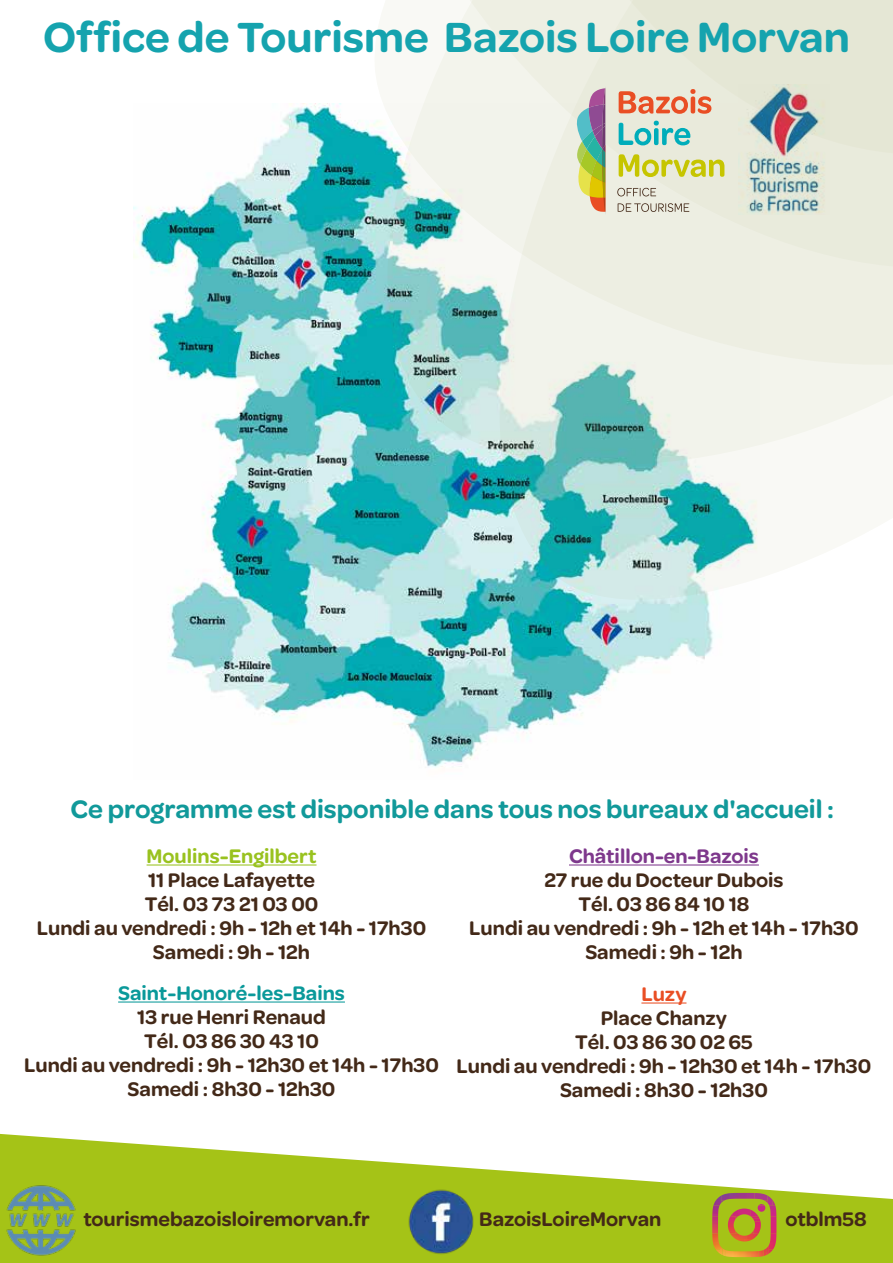
<style>
.page{position:relative;width:893px;height:1263px;background:#fff}
.page>*{position:absolute;margin:0;border:0;box-sizing:border-box;transform-origin:0 0}
.t1{font:600 45px "Omnes";color:#15a3ae}
.t2{font:600 27px "Omnes";color:#11999a}
.t3{font:600 21px/24px "Omnes";color:#432918;text-align:center}
.t4{font:600 21px "Omnes";color:#0a999a}
.t5{font:600 21px "Omnes";color:#7e388c}
.t6{font:600 21px "Omnes";color:#99c21f}
.t7{font:600 21px "Omnes";color:#e94e24}
</style>
<div class="page">
<svg style="left:0;top:1134px;width:893px;height:129px;fill:#a5c317"></svg>
<img style="left:134px;top:103px;width:580px;height:664px">
<img style="left:375px;top:366px;width:123px;height:101px">
<svg style="left:498px;top:366px;width:395px;height:235px"></svg>
<svg style="left:369px;top:103px;width:524px;height:263px;background:#cfe4dc"></svg>
<svg style="left:371px;top:0;width:522px;height:270px"></svg>
<svg style="left:491px;top:0;width:402px;height:156px;background:#e3e5d7"></svg>
<svg style="left:577px;top:86px;width:29px;height:129px;background:#abae87"></svg>
<svg style="left:619px;top:89px;width:92px;height:25px;background:#e9a68c"></svg>
<svg style="left:619px;top:121px;width:71px;height:24px;background:#8dd2ce"></svg>
<svg style="left:619px;top:154px;width:105px;height:23px;background:#dada7e"></svg>
<svg style="left:617px;top:188px;width:39px;height:8px"></svg>
<svg style="left:618px;top:203px;width:71px;height:9px"></svg>
<hr style="left:147px;top:864px;width:170px;height:1px;background:#99c21f">
<hr style="left:118px;top:1001px;width:227px;height:1px;background:#0a999a">
<hr style="left:569px;top:864px;width:190px;height:1px;background:#7e388c">
<hr style="left:641px;top:1002px;width:45px;height:1px;background:#e94e24">
<img style="left:399px;top:1179px;width:84px;height:84px">
<img style="left:0;top:1179px;width:81px;height:81px">
<svg style="left:712px;top:1193px;width:64px;height:64px;background:#b68f37"></svg>
<h1 class="t1" style="left:43px;top:5px;width:808px">Office de Tourisme Bazois Loire Morvan</h1>
<p class="t2" style="left:71px;top:789px;width:765px">Ce programme est disponible dans tous nos bureaux d'accueil :</p>
<p class="t6" style="left:147px;top:841px;width:171px">Moulins-Engilbert</p>
<p class="t3" style="left:37px;top:867px;width:391px">11 Place Lafayette<br>Tél. 03 73 21 03 00<br>Lundi au vendredi : 9h - 12h et 14h - 17h30<br>Samedi : 9h - 12h</p>
<p class="t4" style="left:118px;top:978px;width:228px">Saint-Honoré-les-Bains</p>
<p class="t3" style="left:24px;top:1004px;width:416px">13 rue Henri Renaud<br>Tél. 03 86 30 43 10<br>Lundi au vendredi : 9h - 12h30 et 14h - 17h30<br>Samedi : 8h30 - 12h30</p>
<p class="t5" style="left:569px;top:841px;width:191px">Châtillon-en-Bazois</p>
<p class="t3" style="left:469px;top:867px;width:391px">27 rue du Docteur Dubois<br>Tél. 03 86 84 10 18<br>Lundi au vendredi : 9h - 12h et 14h - 17h30<br>Samedi : 9h - 12h</p>
<p class="t7" style="left:641px;top:979px;width:47px">Luzy</p>
<p class="t3" style="left:457px;top:1005px;width:416px">Place Chanzy<br>Tél. 03 86 30 02 65<br>Lundi au vendredi : 9h - 12h30 et 14h - 17h30<br>Samedi : 8h30 - 12h30</p>
<p class="t3" style="left:83px;top:1206px;width:288px">tourismebazoisloiremorvan.fr</p>
<p class="t3" style="left:479px;top:1206px;width:184px">BazoisLoireMorvan</p>
<p class="t3" style="left:785px;top:1206px;width:83px">otblm58</p>
</div>
